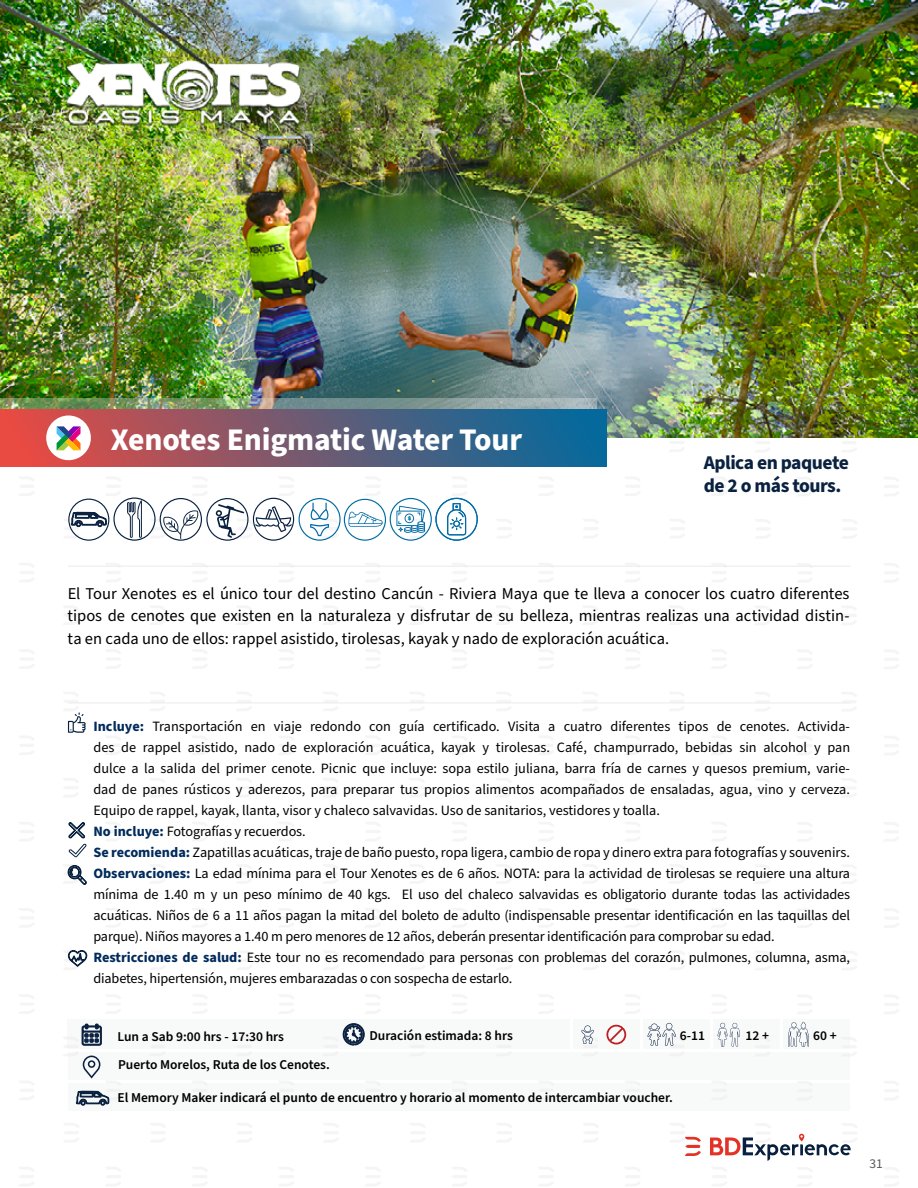
<style>
.page{position:relative;width:918px;height:1188px;background:#fff}
.page>*{position:absolute;margin:0;border:0;box-sizing:border-box;transform-origin:0 0}
.t1{font:700 31.5px "Source Sans Pro";letter-spacing:-.005em;color:#fff}
.t2{font:700 19.5px/23.4px "Source Sans Pro";letter-spacing:-.025em;color:#0a2240}
.t3{font:16.5px/22.5px "Source Sans Pro";color:#000;text-align:justify}
.t4{font:14.25px/21px "Source Sans Pro";letter-spacing:-.01em;color:#000}
.t5{font:600 13.5px "Source Sans Pro";color:#000}
.t6{font:13.5px "Source Sans Pro";color:#5a5a5a}
.s1{font-weight:700;color:#002b5c}
</style>
<div class="page">
<svg style="left:107px;top:565px;width:14px;height:1px"></svg>
<svg style="left:194px;top:565px;width:13px;height:1px"></svg>
<svg style="left:280px;top:565px;width:14px;height:1px"></svg>
<svg style="left:367px;top:565px;width:14px;height:1px"></svg>
<svg style="left:453px;top:565px;width:14px;height:1px"></svg>
<svg style="left:627px;top:565px;width:13px;height:1px"></svg>
<svg style="left:540px;top:565px;width:14px;height:1px"></svg>
<svg style="left:713px;top:565px;width:14px;height:1px"></svg>
<svg style="left:798px;top:565px;width:14px;height:1px"></svg>
<svg style="left:757px;top:703px;width:12px;height:1px"></svg>
<svg style="left:710px;top:1133px;width:141px;height:28px"></svg>
<svg style="left:685px;top:1136px;width:16px;height:20px"></svg>
<img style="left:0;top:0;width:918px;height:439px">
<hr style="left:68px;top:566px;width:782px;height:1px;background:#eceded">
<svg style="left:67px;top:712px;width:19px;height:21px"></svg>
<svg style="left:68px;top:822px;width:19px;height:35px"></svg>
<svg style="left:67px;top:950px;width:20px;height:17px"></svg>
<div style="left:68px;top:1052px;width:782px;height:28px;background:#f8f9f9"></div>
<hr style="left:68px;top:702px;width:782px;height:1px;background:#eceded">
<svg style="left:67px;top:865px;width:20px;height:20px"></svg>
<svg style="left:343px;top:497px;width:135px;height:44px"></svg>
<svg style="left:68px;top:497px;width:273px;height:44px"></svg>
<div style="left:573px;top:1020px;width:67px;height:29px;background:#f8f9f9"></div>
<svg style="left:606px;top:1025px;width:20px;height:19px"></svg>
<div style="left:643px;top:1020px;width:67px;height:29px;background:#f8f9f9"></div>
<div style="left:713px;top:1020px;width:67px;height:29px;background:#f8f9f9"></div>
<div style="left:783px;top:1020px;width:67px;height:29px;background:#f8f9f9"></div>
<div style="left:68px;top:1020px;width:502px;height:29px;background:#f8f9f9"></div>
<svg style="left:581px;top:1025px;width:13px;height:19px"></svg>
<svg style="left:788px;top:1022px;width:21px;height:25px"></svg>
<svg style="left:717px;top:1023px;width:23px;height:24px"></svg>
<svg style="left:647px;top:1023px;width:29px;height:23px"></svg>
<svg style="left:342px;top:1023px;width:23px;height:23px"></svg>
<div style="left:68px;top:1083px;width:782px;height:28px;background:#f8f9f9"></div>
<svg style="left:67px;top:1024px;width:43px;height:82px"></svg>
<img style="left:54px;top:55px;width:261px;height:88px">
<img style="left:0;top:398px;width:597px;height:11px">
<div style="left:0;top:409px;width:606px;height:58px;background:linear-gradient(to right,#ec4b42,#006a9f)"></div>
<div style="left:46px;top:416px;width:45px;height:44px;background:#fff;border-radius:50%"></div>
<svg style="left:57px;top:426px;width:24px;height:25px"></svg>
<h1 class="t1" style="left:111px;top:418px;width:413px">Xenotes Enigmatic Water Tour</h1>
<h2 class="t2" style="left:704px;top:451px;width:147px">Aplica en paquete de 2 o más tours.</h2>
<p class="t3" style="left:68px;top:582px;width:783px">El Tour Xenotes es el único tour del destino Cancún - Riviera Maya que te lleva a conocer los cuatro diferentes tipos de cenotes que existen en la naturaleza y disfrutar de su belleza, mientras realizas una actividad distin&shy;ta en cada uno de ellos: rappel asistido, tirolesas, kayak y nado de exploración acuática.</p>
<p class="t4" style="left:93px;top:716px;width:758px"><span class="s1">Incluye:</span> Transportación en viaje redondo con guía certificado. Visita a cuatro diferentes tipos de cenotes. Activida&shy;des de rappel asistido, nado de exploración acuática, kayak y tirolesas. Café, champurrado, bebidas sin alcohol y pan dulce a la salida del primer cenote. Picnic que incluye: sopa estilo juliana, barra fría de carnes y quesos premium, varie&shy;dad de panes rústicos y aderezos, para preparar tus propios alimentos acompañados de ensaladas, agua, vino y cerveza.<br>Equipo de rappel, kayak, llanta, visor y chaleco salvavidas. Uso de sanitarios, vestidores y toalla.<br><span class="s1">No incluye:</span> Fotografías y recuerdos.<br><span class="s1">Se recomienda:</span> Zapatillas acuáticas, traje de baño puesto, ropa ligera, cambio de ropa y dinero extra para fotografías y souvenirs.<br><span class="s1">Observaciones:</span> La edad mínima para el Tour Xenotes es de 6 años. NOTA: para la actividad de tirolesas se requiere una altura mínima de 1.40 m y un peso mínimo de 40 kgs. El uso del chaleco salvavidas es obligatorio durante todas las actividades acuáticas. Niños de 6 a 11 años pagan la mitad del boleto de adulto (indispensable presentar identificación en las taquillas del parque). Niños mayores a 1.40 m pero menores de 12 años, deberán presentar identificación para comprobar su edad.<br><span class="s1">Restricciones de salud:</span> Este tour no es recomendado para personas con problemas del corazón, pulmones, columna, asma, diabetes, hipertensión, mujeres embarazadas o con sospecha de estarlo.</p>
<p class="t5" style="left:117px;top:1027px;width:168px">Lun a Sab 9:00 hrs - 17:30 hrs</p>
<p class="t5" style="left:370px;top:1026px;width:145px">Duración estimada: 8 hrs</p>
<p class="t5" style="left:680px;top:1027px;width:27px">6-11</p>
<p class="t5" style="left:746px;top:1027px;width:25px">12 +</p>
<p class="t5" style="left:813px;top:1027px;width:25px">60 +</p>
<p class="t5" style="left:118px;top:1056px;width:213px">Puerto Morelos, Ruta de los Cenotes.</p>
<p class="t5" style="left:117px;top:1088px;width:557px">El Memory Maker indicará el punto de encuentro y horario al momento de intercambiar voucher.</p>
<p class="t6" style="left:870px;top:1155px;width:15px">31</p>
</div>
